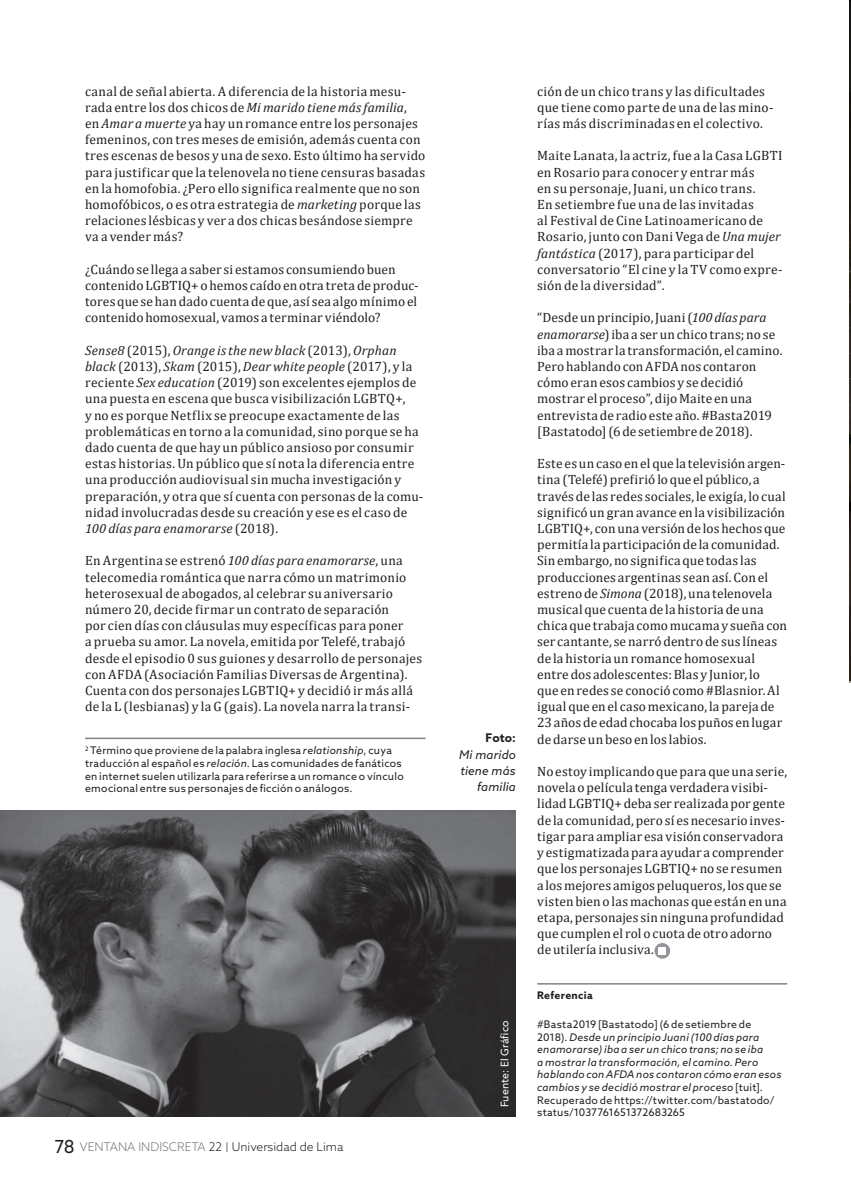
<style>
.page{position:relative;width:851px;height:1191px;background:#fff}
.page>*{position:absolute;margin:0;border:0;box-sizing:border-box;transform-origin:0 0}
.cuerpo_de_texto_nuev{font:13.5px/16.2px "Cambria";letter-spacing:.015em;color:#231f20}
.t1{font:300 12px "Azo Sans";color:#231f20}
.cuerpo_de_texto{font:italic 12px/16.2px "Azo Sans";letter-spacing:.01em;color:#231f20;text-align:right}
.cuerpo_de_texto-2{font:700 12px "Azo Sans";color:#231f20}
.REFERENCIAS{font:italic 10.5px/12.6px "Azo Sans";letter-spacing:.025em;color:#231f20}
.REFERENCIAS-2{font:10.5px/12.6px "Azo Sans";letter-spacing:.025em;color:#231f20}
.GORRO_NUEVA_VERSION{font:10.5px "Azo Sans";letter-spacing:.01em;color:#fff}
.REFERENCIAS-3{font:700 10.5px "Azo Sans";letter-spacing:.03em;color:#231f20}
.s1{font-style:italic}
.s2{font-weight:400;font-size:18px}
.s3{color:#76787b}
.s4{font-size:9.6px}
.s5{font-style:normal}
</style>
<div class="page">
<img style="left:0;top:810px;width:516px;height:306px">
<hr style="left:537px;top:983px;width:250px;height:1px;background:#808285">
<hr style="left:85px;top:737px;width:340px;height:2px;background:#808285">
<svg style="left:654px;top:943px;width:16px;height:15px"></svg>
<div style="left:658px;top:947px;width:8px;height:7px;background:#fff"></div>
<svg style="left:849px;top:0;width:1px;height:683px"></svg>
<p class="cuerpo_de_texto_nuev" style="left:85px;top:83px;width:342px">canal de señal abierta<span class="s1">.</span> A diferencia de la historia mesu&shy;rada entre los dos chicos de <span class="s1">Mi marido tiene más familia</span>,<br>en <span class="s1">Amar a muerte</span> ya hay un romance entre los personajes femeninos, con tres meses de emisión, además cuenta con tres escenas de besos y una de sexo. Esto último ha servido para justificar que la telenovela no tiene censuras basadas en la homofobia. ¿Pero ello significa realmente que no son homofóbicos, o es otra estrategia de <span class="s1">marketing</span> porque las relaciones lésbicas y ver a dos chicas besándose siempre va a vender más?</p>
<p class="cuerpo_de_texto_nuev" style="left:85px;top:261px;width:335px">¿Cuándo se llega a saber si estamos consumiendo buen contenido LGBTIQ+ o hemos caído en otra treta de produc&shy;tores que se han dado cuenta de que, así sea algo mínimo el contenido homosexual, vamos a terminar viéndolo?</p>
<p class="cuerpo_de_texto_nuev" style="left:85px;top:342px;width:340px"><span class="s1">Sense8</span> (2015), <span class="s1">Orange is the new black</span> (2013), <span class="s1">Orphan black</span> (2013), <span class="s1">Skam</span> (2015), <span class="s1">Dear white people</span> (2017), y la reciente <span class="s1">Sex education</span> (2019) son excelentes ejemplos de una puesta en escena que busca visibilización LGBTQ+,<br>y no es porque Netflix se preocupe exactamente de las problemáticas en torno a la comunidad, sino porque se ha dado cuenta de que hay un público ansioso por consumir estas historias. Un público que sí nota la diferencia entre una producción audiovisual sin mucha investigación y preparación, y otra que sí cuenta con personas de la comu&shy;nidad involucradas desde su creación y ese es el caso de <span class="s1">100 días para enamorarse</span> (2018).</p>
<p class="cuerpo_de_texto_nuev" style="left:85px;top:552px;width:338px">En Argentina se estrenó <span class="s1">100 días para enamorarse</span>, una telecomedia romántica que narra cómo un matrimonio heterosexual de abogados, al celebrar su aniversario número 20, decide firmar un contrato de separación<br>por cien días con cláusulas muy específicas para poner<br>a prueba su amor. La novela, emitida por Telefé, trabajó desde el episodio 0 sus guiones y desarrollo de personajes con AFDA (Asociación Familias Diversas de Argentina).<br>Cuenta con dos personajes LGBTIQ+ y decidió ir más allá de la L (lesbianas) y la G (gais). La novela narra la transi-</p>
<p class="REFERENCIAS-2" style="left:85px;top:744px;width:320px"><sup>2</sup> Término que proviene de la palabra inglesa <span class="s1">relationship</span>, cuya traducción al español es <span class="s1">relación</span>. Las comunidades de fanáticos en internet suelen utilizarla para referirse a un romance o vínculo emocional entre sus personajes de ficción o análogos.</p>
<p class="t1" style="left:55px;top:1139px;width:290px"><span class="s2">78</span> <span class="s3">VENTANA INDISCRETA</span> 22 <span class="s4">|</span> Universidad de Lima</p>
<p class="cuerpo_de_texto-2" style="left:485px;top:730px;width:32px">Foto:</p>
<p class="cuerpo_de_texto" style="left:459px;top:746px;width:58px">Mi marido tiene más familia</p>
<p class="GORRO_NUEVA_VERSION" style="left:498px;top:1107px;width:89px;rotate:-90deg">Fuente: El Gráfico</p>
<p class="cuerpo_de_texto_nuev" style="left:537px;top:83px;width:238px">ción de un chico trans y las dificultades que tiene como parte de una de las mino&shy;rías más discriminadas en el colectivo.</p>
<p class="cuerpo_de_texto_nuev" style="left:537px;top:148px;width:247px">Maite Lanata, la actriz, fue a la Casa LGBTI en Rosario para conocer y entrar más<br>en su personaje, Juani, un chico trans.<br>En setiembre fue una de las invitadas<br>al Festival de Cine Latinoamericano de Rosario, junto con Dani Vega de <span class="s1">Una mujer fantástica</span> (2017), para participar del conversatorio “El cine y la TV como expre&shy;sión de la diversidad”.</p>
<p class="cuerpo_de_texto_nuev" style="left:537px;top:309px;width:247px">“Desde un principio, Juani (<span class="s1">100 días para enamorarse</span>) iba a ser un chico trans; no se iba a mostrar la transformación, el camino.<br>Pero hablando con AFDA nos contaron cómo eran esos cambios y se decidió mostrar el proceso”, dijo Maite en una entrevista de radio este año. #Basta2019 [Bastatodo] (6 de setiembre de 2018).</p>
<p class="cuerpo_de_texto_nuev" style="left:537px;top:455px;width:251px">Este es un caso en el que la televisión argen&shy;tina (Telefé) prefirió lo que el público, a través de las redes sociales, le exigía, lo cual significó un gran avance en la visibilización LGBTIQ+, con una versión de los hechos que permitía la participación de la comunidad.<br>Sin embargo, no significa que todas las producciones argentinas sean así. Con el estreno de <span class="s1">Simona</span> (2018), una telenovela musical que cuenta de la historia de una chica que trabaja como mucama y sueña con ser cantante, se narró dentro de sus líneas de la historia un romance homosexual entre dos adolescentes: Blas y Junior, lo<br>que en redes se conoció como #Blasnior. Al igual que en el caso mexicano, la pareja de 23 años de edad chocaba los puños en lugar de darse un beso en los labios.</p>
<p class="cuerpo_de_texto_nuev" style="left:537px;top:763px;width:251px">No estoy implicando que para que una serie, novela o película tenga verdadera visibi&shy;lidad LGBTIQ+ deba ser realizada por gente de la comunidad, pero sí es necesario inves&shy;tigar para ampliar esa visión conservadora y estigmatizada para ayudar a comprender que los personajes LGBTIQ+ no se resumen a los mejores amigos peluqueros, los que se visten bien o las machonas que están en una etapa, personajes sin ninguna profundidad que cumplen el rol o cuota de otro adorno de utilería inclusiva.</p>
<p class="REFERENCIAS-3" style="left:537px;top:988px;width:57px">Referencia</p>
<p class="REFERENCIAS" style="left:537px;top:1017px;width:246px"><span class="s5">#Basta2019 [Bastatodo] (6 de setiembre de 2018).</span> Desde un principio Juani (100 días para enamorarse) iba a ser un chico trans; no se iba<br>a mostrar la transformación, el camino. Pero hablando con AFDA nos contaron cómo eran esos cambios y se decidió mostrar el proceso <span class="s5">[tuit].<br>Recuperado de https://twitter.com/bastatodo/ status/1037761651372683265</span></p>
</div>
